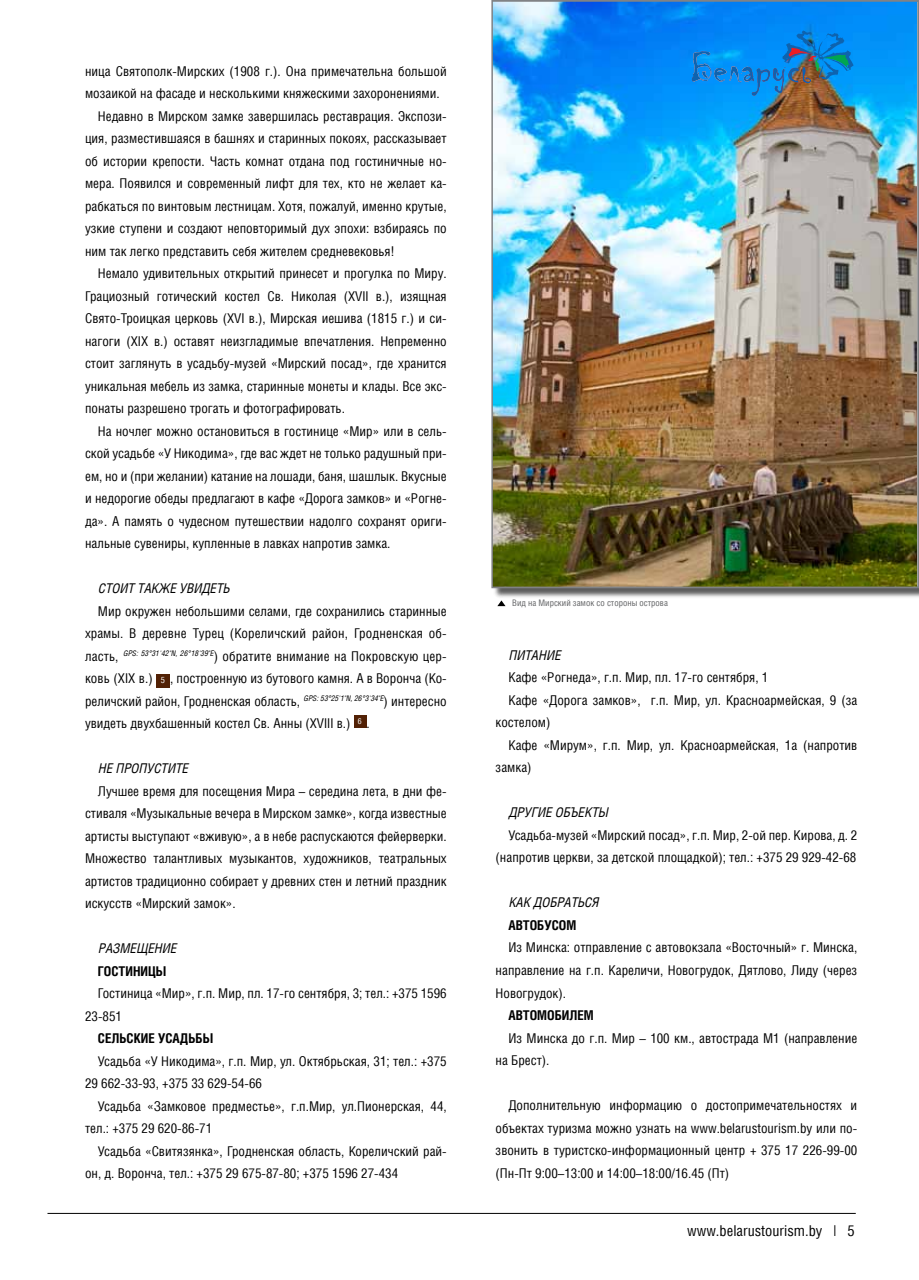
<style>
.page{position:relative;width:919px;height:1280px;background:#fff}
.page>*{position:absolute;margin:0;border:0;box-sizing:border-box;transform-origin:0 0}
.t1{font:15px "Helios Cond";color:#000}
.t2{font:13.5px/22.5px "Helios Cond";color:#000}
.t3{font:italic 13.5px "Helios Cond";color:#000}
.t4{font:700 13.5px "Helios Cond";color:#000}
.t5{font:9px "Helios Cond";color:#636466}
.s1{font-size:8.7px;color:#fff}
</style>
<div class="page">
<img style="left:494px;top:3px;width:421px;height:582px">
<div style="left:491px;top:0;width:427px;height:588px;border:2px solid #808285"></div>
<div style="left:156px;top:674px;width:14px;height:13px;background:#522105"></div>
<div style="left:354px;top:715px;width:12px;height:13px;background:#522105"></div>
<hr style="left:47px;top:1213px;width:808px;height:1px;background:#000">
<img style="left:691px;top:30px;width:163px;height:66px">
<svg style="left:497px;top:600px;width:8px;height:6px"></svg>
<p class="t2" style="left:85px;top:59px;width:363px">ница Святополк-Мирских (1908 г.). Она примечательна большой</p>
<p class="t2" style="left:85px;top:82px;width:356px">мозаикой на фасаде и несколькими княжескими захоронениями.</p>
<p class="t2" style="left:98px;top:104px;width:350px">Недавно в Мирском замке завершилась реставрация. Экспози-</p>
<p class="t2" style="left:85px;top:127px;width:363px">ция, разместившаяся в башнях и старинных покоях, рассказывает</p>
<p class="t2" style="left:85px;top:149px;width:363px">об истории крепости. Часть комнат отдана под гостиничные но-</p>
<p class="t2" style="left:85px;top:172px;width:363px">мера. Появился и современный лифт для тех, кто не желает ка-</p>
<p class="t2" style="left:85px;top:194px;width:363px">рабкаться по винтовым лестницам. Хотя, пожалуй, именно крутые,</p>
<p class="t2" style="left:85px;top:217px;width:363px">узкие ступени и создают неповторимый дух эпохи: взбираясь по</p>
<p class="t2" style="left:85px;top:239px;width:311px">ним так легко представить себя жителем средневековья!</p>
<p class="t2" style="left:98px;top:262px;width:350px">Немало удивительных открытий принесет и прогулка по Миру.</p>
<p class="t2" style="left:85px;top:284px;width:363px">Грациозный готический костел Св. Николая (XVII в.), изящная</p>
<p class="t2" style="left:85px;top:307px;width:363px">Свято-Троицкая церковь (XVI в.), Мирская иешива (1815 г.) и си-</p>
<p class="t2" style="left:85px;top:329px;width:363px">нагоги (XIX в.) оставят неизгладимые впечатления. Непременно</p>
<p class="t2" style="left:85px;top:352px;width:363px">стоит заглянуть в усадьбу-музей «Мирский посад», где хранится</p>
<p class="t2" style="left:85px;top:374px;width:363px">уникальная мебель из замка, старинные монеты и клады. Все экс-</p>
<p class="t2" style="left:85px;top:397px;width:261px">понаты разрешено трогать и фотографировать.</p>
<p class="t2" style="left:98px;top:419px;width:350px">На ночлег можно остановиться в гостинице «Мир» или в сель-</p>
<p class="t2" style="left:85px;top:442px;width:363px">ской усадьбе «У Никодима», где вас ждет не только радушный при-</p>
<p class="t2" style="left:85px;top:464px;width:363px">ем, но и (при желании) катание на лошади, баня, шашлык. Вкусные</p>
<p class="t2" style="left:85px;top:487px;width:363px">и недорогие обеды предлагают в кафе «Дорога замков» и «Рогне-</p>
<p class="t2" style="left:85px;top:509px;width:363px">да». А память о чудесном путешествии надолго сохранят ориги-</p>
<p class="t2" style="left:85px;top:532px;width:307px">нальные сувениры, купленные в лавках напротив замка.</p>
<p class="t3" style="left:98px;top:581px;width:16px">Стоит</p>
<p class="t3" style="left:137px;top:581px;width:94px">также увид еть</p>
<p class="t2" style="left:85px;top:599px;width:363px;text-align:justify;text-indent:13px">Мир окружен небольшими селами, где сохранились старинные храмы. В деревне Турец (Кореличский район, Гродненская об&shy;ласть, <sup>GPS:</sup> <sup>53°31'42"N,</sup> <sup>26°18'39"E</sup>) обратите внимание на Покровскую цер&shy;ковь (XIX в.) <span class="s1">5</span> , построенную из бутового камня. А в Воронча (Ко&shy;реличский район, Гродненская область, <sup>GPS:</sup> <sup>53°25'1"N,</sup> <sup>26°3'34"E</sup>) интересно увидеть двухбашенный костел Св. Анны (XVIII в.) <sup>6</sup> .</p>
<p class="t3" style="left:98px;top:761px;width:27px">Не проп</p>
<p class="t3" style="left:146px;top:761px;width:16px">устит</p>
<p class="t3" style="left:182px;top:761px;width:8px">е</p>
<p class="t2" style="left:85px;top:779px;width:363px;text-align:justify;text-indent:13px">Лучшее время для посещения Мира – середина лета, в дни фе&shy;стиваля «Музыкальные вечера в Мирском замке», когда известные артисты выступают «вживую», а в небе распускаются фейерверки.<br>Множество талантливых музыкантов, художников, театральных артистов традиционно собирает у древних стен и летний праздник искусств «Мирский замок».</p>
<p class="t3" style="left:98px;top:941px;width:80px">Размещение</p>
<p class="t4" style="left:98px;top:963px;width:15px">Гостиниц</p>
<p class="t4" style="left:156px;top:963px;width:12px">ы</p>
<p class="t2" style="left:85px;top:982px;width:363px;text-indent:13px">Гостиница «Мир», г.п. Мир, пл. 17-го сентября, 3; тел.: +375 1596<br>23-851</p>
<p class="t4" style="left:98px;top:1030px;width:69px">Сельские усад</p>
<p class="t4" style="left:188px;top:1030px;width:26px">ьбы</p>
<p class="t2" style="left:85px;top:1049px;width:363px;text-indent:13px">Усадьба «У Никодима», г.п. Мир, ул. Октябрьская, 31; тел.: +375<br>29 662-33-93, +375 33 629-54-66</p>
<p class="t2" style="left:85px;top:1094px;width:363px;text-indent:13px">Усадьба «Замковое предместье», г.п.Мир, ул.Пионерская, 44, тел.: +375 29 620-86-71</p>
<p class="t2" style="left:85px;top:1139px;width:363px;text-indent:13px">Усадьба «Свитязянка», Гродненская область, Кореличский рай&shy;он, д. Воронча, тел.: +375 29 675-87-80; +375 1596 27-434</p>
<p class="t5" style="left:512px;top:597px;width:157px">Вид на Мирский замок со стороны острова</p>
<p class="t3" style="left:508px;top:648px;width:54px">Питание</p>
<p class="t2" style="left:508px;top:666px;width:261px">Кафе «Рогнеда», г.п. Мир, пл. 17-го сентября, 1</p>
<p class="t2" style="left:508px;top:689px;width:350px">Кафе «Дорога замков», г.п. Мир, ул. Красноармейская, 9 (за</p>
<p class="t2" style="left:495px;top:711px;width:56px">костелом)</p>
<p class="t2" style="left:508px;top:734px;width:350px">Кафе «Мирум», г.п. Мир, ул. Красноармейская, 1а (напротив</p>
<p class="t2" style="left:495px;top:756px;width:37px">замка)</p>
<p class="t3" style="left:508px;top:805px;width:101px">Другие об ъекты</p>
<p class="t2" style="left:495px;top:824px;width:363px;text-align:right">Усадьба-музей «Мирский посад», г.п. Мир, 2-ой пер. Кирова, д. 2 (напротив церкви, за детской площадкой); тел.: +375 29 929-42-68</p>
<p class="t3" style="left:508px;top:895px;width:34px">Как добр</p>
<p class="t3" style="left:563px;top:895px;width:36px">аться</p>
<p class="t4" style="left:508px;top:917px;width:16px">Автобусом</p>
<p class="t2" style="left:495px;top:936px;width:363px;text-align:justify;text-indent:13px">Из Минска: отправление с автовокзала «Восточный» г. Минска, направление на г.п. Кареличи, Новогрудок, Дятлово, Лиду (через Новогрудок).</p>
<p class="t4" style="left:508px;top:1007px;width:16px">Автомобил</p>
<p class="t4" style="left:577px;top:1007px;width:16px">ем</p>
<p class="t2" style="left:495px;top:1026px;width:363px;text-indent:13px">Из Минска до г.п. Мир – 100 км., автострада М1 (направление на Брест).</p>
<p class="t2" style="left:495px;top:1094px;width:363px;text-align:justify;text-indent:13px">Дополнительную информацию о достопримечательностях и объектах туризма можно узнать на www.belarustourism.by или по&shy;звонить в туристско-информационный центр + 375 17 226-99-00 (Пн-Пт 9:00–13:00 и 14:00–18:00/16.45 (Пт)</p>
<p class="t1" style="left:687px;top:1222px;width:169px">www.belarustourism.by | 5</p>
</div>
